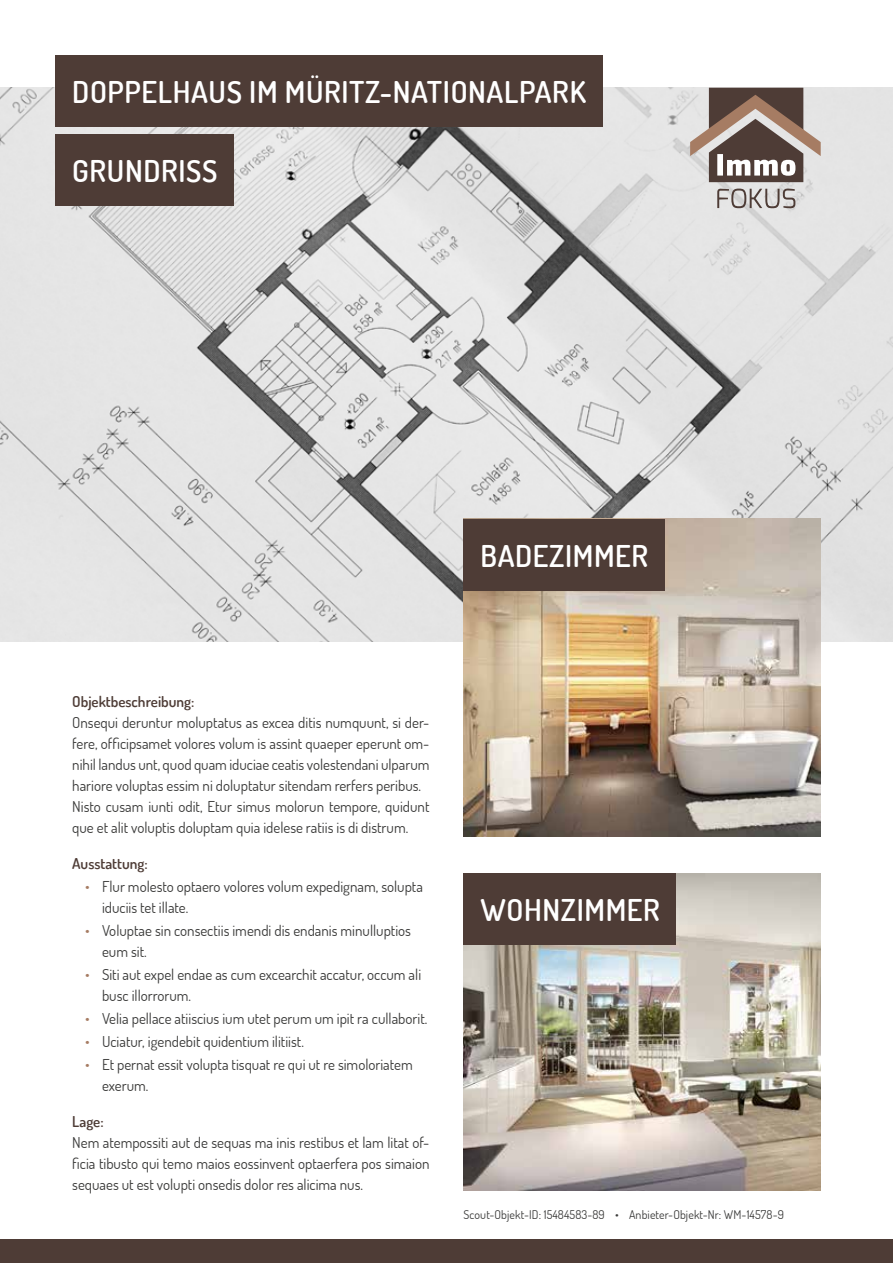
<style>
.page{position:relative;width:893px;height:1263px;background:#fff}
.page>*{position:absolute;margin:0;border:0;box-sizing:border-box;transform-origin:0 0}
.t1{font:600 30px "Dosis";letter-spacing:.02em;color:#fff}
.t2{font:15px/21px "Dosis";color:#3b3b3a}
.t3{font:600 15px "Dosis";color:#4e3c36}
.t4{font:12px "Dosis";letter-spacing:.01em;color:#3b3b3a}
.s1{color:#a67c63}
</style>
<div class="page">
<img style="left:0;top:88px;width:893px;height:553px">
<svg style="left:717px;top:189px;width:78px;height:19px"></svg>
<svg style="left:690px;top:88px;width:131px;height:94px;background:#968881"></svg>
<div style="left:55px;top:55px;width:547px;height:72px;background:#4e3c36"></div>
<div style="left:55px;top:134px;width:179px;height:72px;background:#4e3c36"></div>
<div style="left:0;top:1239px;width:893px;height:24px;background:#4e3c36"></div>
<img style="left:463px;top:519px;width:358px;height:317px">
<img style="left:463px;top:873px;width:358px;height:318px">
<div style="left:463px;top:519px;width:202px;height:72px;background:#4e3c36"></div>
<div style="left:463px;top:873px;width:213px;height:72px;background:#4e3c36"></div>
<h1 class="t1" style="left:72px;top:73px;width:515px">DOPPELHAUS IM MÜRITZ-NATIONALPARK</h1>
<h1 class="t1" style="left:72px;top:151px;width:147px">GRUNDRISS</h1>
<h1 class="t1" style="left:480px;top:536px;width:169px">BADEZIMMER</h1>
<p class="t3" style="left:72px;top:691px;width:124px">Objektbeschreibung:</p>
<p class="t2" style="left:72px;top:711px;width:359px">Onsequi deruntur moluptatus as excea ditis numquunt, si der&shy;fere, officipsamet volores volum is assint quaeper eperunt om&shy;nihil landus unt, quod quam iduciae ceatis volestendani ulparum hariore voluptas essim ni doluptatur sitendam rerfers peribus.<br>Nisto cusam iunti odit, Etur simus molorun tempore, quidunt que et alit voluptis doluptam quia idelese ratiis is di distrum.</p>
<p class="t3" style="left:72px;top:853px;width:77px">Ausstattung:</p>
<p class="t2" style="left:102px;top:875px;width:322px;text-indent:-17px"><span class="s1">•</span> Flur molesto optaero volores volum expedignam, solupta iduciis tet illate.</p>
<p class="t2" style="left:102px;top:919px;width:310px;text-indent:-17px"><span class="s1">•</span> Voluptae sin consectiis imendi dis endanis minulluptios eum sit.</p>
<p class="t2" style="left:102px;top:963px;width:321px;text-indent:-17px"><span class="s1">•</span> Siti aut expel endae as cum excearchit accatur, occum ali busc illorrorum.</p>
<p class="t2" style="left:85px;top:1008px;width:344px"><span class="s1">•</span> Velia pellace atiiscius ium utet perum um ipit ra cullaborit.</p>
<p class="t2" style="left:85px;top:1031px;width:220px"><span class="s1">•</span> Uciatur, igendebit quidentium ilitiist.</p>
<p class="t2" style="left:102px;top:1054px;width:312px;text-indent:-17px"><span class="s1">•</span> Et pernat essit volupta tisquat re qui ut re simoloriatem exerum.</p>
<p class="t3" style="left:72px;top:1112px;width:33px">Lage:</p>
<p class="t2" style="left:72px;top:1132px;width:359px;text-align:justify">Nem atempossiti aut de sequas ma inis restibus et lam litat of&shy;ficia tibusto qui temo maios eossinvent optaerfera pos simaion sequaes ut est volupti onsedis dolor res alicima nus.</p>
<h1 class="t1" style="left:480px;top:890px;width:181px">WOHNZIMMER</h1>
<p class="t4" style="left:463px;top:1206px;width:322px">Scout-Objekt-ID: 15484583-89 • Anbieter-Objekt-Nr: WM-14578-9</p>
</div>
